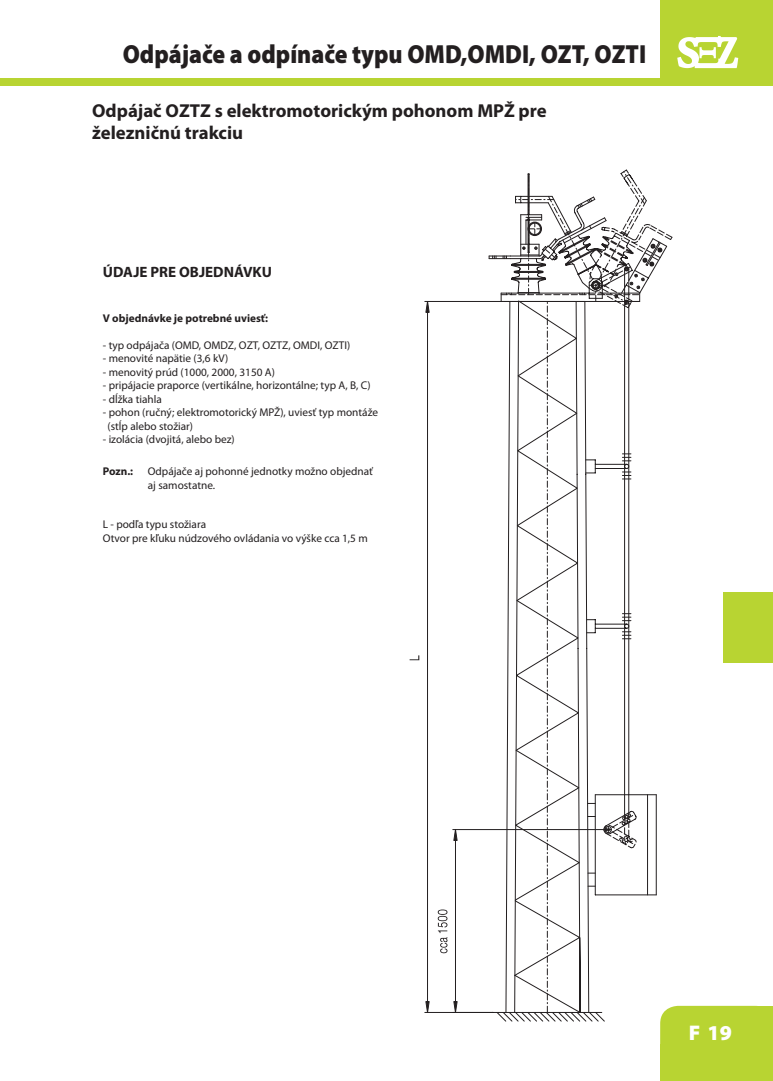
<style>
.page{position:relative;width:773px;height:1081px;background:#fff}
.page>*{position:absolute;margin:0;border:0;box-sizing:border-box;transform-origin:0 0}
.t1{font:900 26.25px "Myriad Pro";color:#231f20;scale:.9 1}
.t2{font:900 21.25px "Myriad Pro";color:#fff}
.t3{font:700 18.75px/22.5px "Myriad Pro";color:#231f20}
.t4{font:700 15px "Myriad Pro";color:#231f20}
.t5{font:11.25px/13.5px "Myriad Pro";color:#231f20}
.t6{font:700 11.25px "Myriad Pro";color:#231f20}
</style>
<div class="page">
<div style="left:0;top:78px;width:772px;height:7px;background:#b8d432"></div>
<div style="left:660px;top:0;width:112px;height:82px;background:#b8d432"></div>
<svg style="left:677px;top:36px;width:61px;height:32px"></svg>
<hr style="left:424px;top:301px;width:77px;height:1px;background:#231f20">
<hr style="left:424px;top:1012px;width:69px;height:1px;background:#231f20">
<hr style="left:427px;top:301px;width:1px;height:711px;background:#231f20">
<svg style="left:425px;top:302px;width:4px;height:11px"></svg>
<svg style="left:425px;top:1001px;width:4px;height:11px"></svg>
<svg style="left:409px;top:655px;width:10px;height:5px"></svg>
<hr style="left:452px;top:829px;width:153px;height:1px;background:#231f20">
<hr style="left:455px;top:829px;width:1px;height:183px;background:#231f20">
<svg style="left:453px;top:1001px;width:4px;height:11px"></svg>
<svg style="left:453px;top:829px;width:4px;height:11px"></svg>
<svg style="left:437px;top:909px;width:10px;height:44px"></svg>
<svg style="left:488px;top:170px;width:284px;height:911px"></svg>
<h1 class="t1" style="left:123px;top:44px;width:583px">Odpájače a odpínače typu OMD,OMDI, OZT, OZTI</h1>
<h3 class="t3" style="left:92px;top:101px;width:456px">Odpájač OZTZ s elektromotorickým pohonom MPŽ pre železničnú trakciu</h3>
<h3 class="t4" style="left:103px;top:266px;width:171px">ÚDAJE PRE OBJEDNÁVKU</h3>
<p class="t6" style="left:103px;top:313px;width:167px">V objednávke je potrebné uviesť:</p>
<p class="t5" style="left:103px;top:339px;width:249px">- typ odpájača (OMD, OMDZ, OZT, OZTZ, OMDI, OZTI)</p>
<p class="t5" style="left:103px;top:352px;width:127px">- menovité napätie (3,6 kV)</p>
<p class="t5" style="left:103px;top:366px;width:174px">- menovitý prúd (1000, 2000, 3150 A)</p>
<p class="t5" style="left:103px;top:379px;width:269px">- pripájacie praporce (vertikálne, horizontálne; typ A, B, C)</p>
<p class="t5" style="left:103px;top:393px;width:61px">- dĺžka tiahla</p>
<p class="t5" style="left:108px;top:406px;width:272px;text-indent:-5px">- pohon (ručný; elektromotorický MPŽ), uviesť typ montáže (stĺp alebo stožiar)</p>
<p class="t5" style="left:103px;top:433px;width:133px">- izolácia (dvojitá, alebo bez)</p>
<p class="t6" style="left:103px;top:467px;width:32px">Pozn.:</p>
<p class="t5" style="left:148px;top:465px;width:226px">Odpájače aj pohonné jednotky možno objednať aj samostatne.</p>
<p class="t5" style="left:103px;top:519px;width:266px">L - podľa typu stožiara<br>Otvor pre kľuku núdzového ovládania vo výške cca 1,5 m</p>
<h2 class="t2" style="left:688px;top:1024px;width:44px">F 19</h2>
</div>
